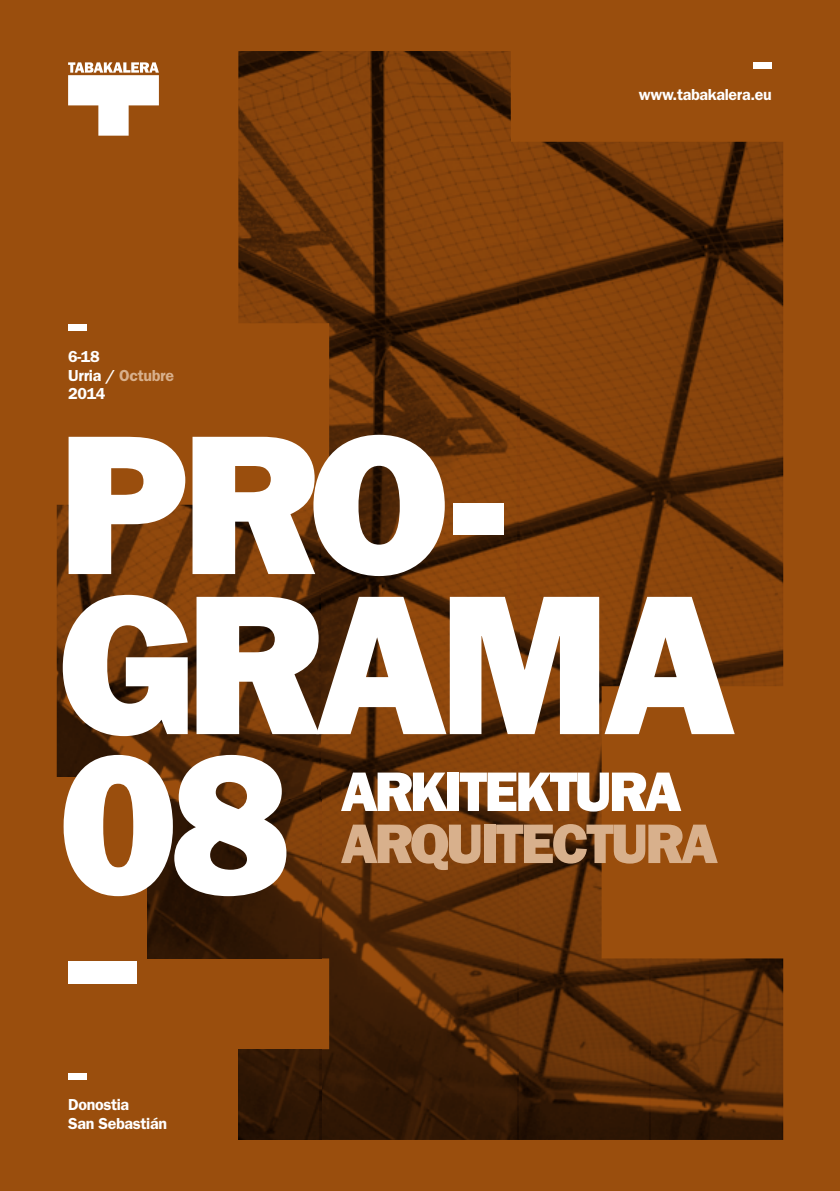
<style>
.page{position:relative;width:840px;height:1191px;background:#fff}
.page>*{position:absolute;margin:0;border:0;box-sizing:border-box;transform-origin:0 0}
.t1{font:200px/160px "ITC Franklin Gothic Std Hvy";letter-spacing:-.04em;color:#fff}
.t2{font:56px "ITC Franklin Gothic Std Hvy";letter-spacing:-.05em;color:#d8b08c}
.t3{font:56px "ITC Franklin Gothic Std Hvy";letter-spacing:-.05em;color:#fff}
.t4{font:600 16px/18.8px "ITC Franklin Gothic Std";letter-spacing:-.02em;color:#fff}
.s1{color:#d8b08c}
</style>
<div class="page">
<div style="left:0;top:0;width:839px;height:1191px;background:#9a4e0d"></div>
<img style="left:238px;top:51px;width:280px;height:339px">
<img style="left:518px;top:142px;width:264px;height:589px">
<img style="left:320px;top:390px;width:199px;height:750px">
<img style="left:57px;top:505px;width:264px;height:294px">
<img style="left:518px;top:731px;width:132px;height:409px">
<img style="left:147px;top:799px;width:174px;height:159px">
<img style="left:650px;top:958px;width:132px;height:182px">
<img style="left:238px;top:1049px;width:83px;height:91px">
<svg style="left:68px;top:62px;width:91px;height:74px"></svg>
<div style="left:68px;top:1073px;width:18px;height:6px;background:#fff"></div>
<div style="left:753px;top:62px;width:18px;height:6px;background:#fff"></div>
<div style="left:68px;top:324px;width:18px;height:6px;background:#fff"></div>
<div style="left:68px;top:960px;width:68px;height:23px;background:#fff"></div>
<p class="t4" style="left:638px;top:85px;width:134px">www.tabakalera.eu</p>
<p class="t4" style="left:68px;top:347px;width:107px">6-18<br>Urria / <span class="s1">Octubre<br></span>2014</p>
<h1 class="t1" style="left:58px;top:426px;width:678px">PRO-<br>GRAMA<br>08</h1>
<h2 class="t3" style="left:340px;top:759px;width:342px">ARKITEKTURA</h2>
<h2 class="t2" style="left:340px;top:811px;width:378px">ARQUITECTURA</h2>
<p class="t4" style="left:68px;top:1095px;width:100px">Donostia<br>San Sebastián</p>
</div>
